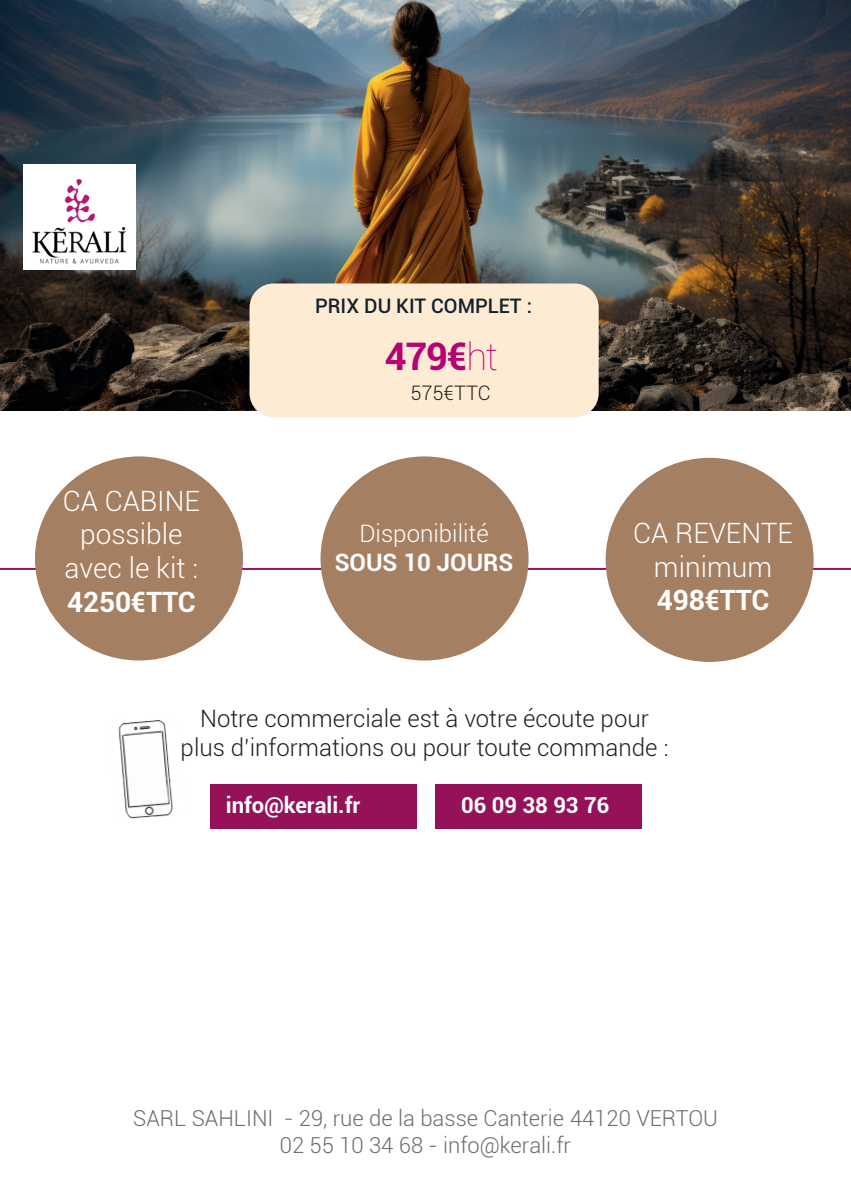
<style>
.page{position:relative;width:851px;height:1202px;background:#fff}
.page>*{position:absolute;margin:0;border:0;box-sizing:border-box;transform-origin:0 0}
.t1{font:700 38px "Roboto";color:#b60172}
.t2{font:300 28px/33.6px "Roboto";color:#fff;text-align:center}
.t3{font:700 28px "Roboto";letter-spacing:-.005em;color:#fff}
.t4{font:300 24px/28.8px "Roboto";color:#231f20;text-align:center}
.t5{font:300 24px "Roboto";color:#fff}
.t6{font:700 24px "Roboto";color:#fff}
.t7{font:300 22px/26.4px "Roboto";color:#6c6d70;text-align:center}
.t8{font:700 22px "Roboto";color:#fff}
.t9{font:500 20px "Roboto";color:#12212d}
.t10{font:300 20px "Roboto";color:#231f20}
.s1{font-weight:100}
</style>
<div class="page">
<hr style="left:0;top:568px;width:850px;height:2px;background:#951158">
<img style="left:0;top:0;width:850px;height:410px">
<div style="left:23px;top:164px;width:112px;height:106px;background:#fff"></div>
<img style="left:32px;top:179px;width:95px;height:85px">
<div style="left:210px;top:784px;width:206px;height:44px;background:#951158"></div>
<div style="left:435px;top:784px;width:206px;height:44px;background:#951158"></div>
<img style="left:118px;top:720px;width:55px;height:99px">
<div style="left:35px;top:456px;width:208px;height:204px;background:#a57f62;border-radius:50%"></div>
<div style="left:320px;top:456px;width:208px;height:204px;background:#a57f62;border-radius:50%"></div>
<div style="left:605px;top:458px;width:208px;height:204px;background:#a57f62;border-radius:50%"></div>
<div style="left:249px;top:283px;width:349px;height:134px;background:#feebd4;border-radius:24px"></div>
<p class="t2" style="left:63px;top:483px;width:139px">CA CABINE possible avec le kit :</p>
<p class="t3" style="left:67px;top:582px;width:130px">4250€TTC</p>
<p class="t9" style="left:315px;top:292px;width:218px">PRIX DU KIT COMPLET :</p>
<h1 class="t1" style="left:349px;top:329px;width:150px">• 479€<span class="s1">ht</span></h1>
<p class="t10" style="left:410px;top:379px;width:82px">575€TTC</p>
<p class="t5" style="left:359px;top:517px;width:131px">Disponibilité</p>
<p class="t6" style="left:334px;top:545px;width:180px">SOUS 10 JOURS</p>
<p class="t2" style="left:633px;top:515px;width:161px">CA REVENTE minimum</p>
<p class="t3" style="left:656px;top:581px;width:114px">498€TTC</p>
<p class="t4" style="left:181px;top:703px;width:489px">Notre commerciale est à votre écoute pour plus d’informations ou pour toute commande :</p>
<p class="t8" style="left:226px;top:790px;width:136px">info@kerali.fr</p>
<p class="t8" style="left:461px;top:790px;width:150px">06 09 38 93 76</p>
<p class="t7" style="left:133px;top:1104px;width:586px">SARL SAHLINI - 29, rue de la basse Canterie 44120 VERTOU<br>02 55 10 34 68 - info@kerali.fr</p>
</div>
